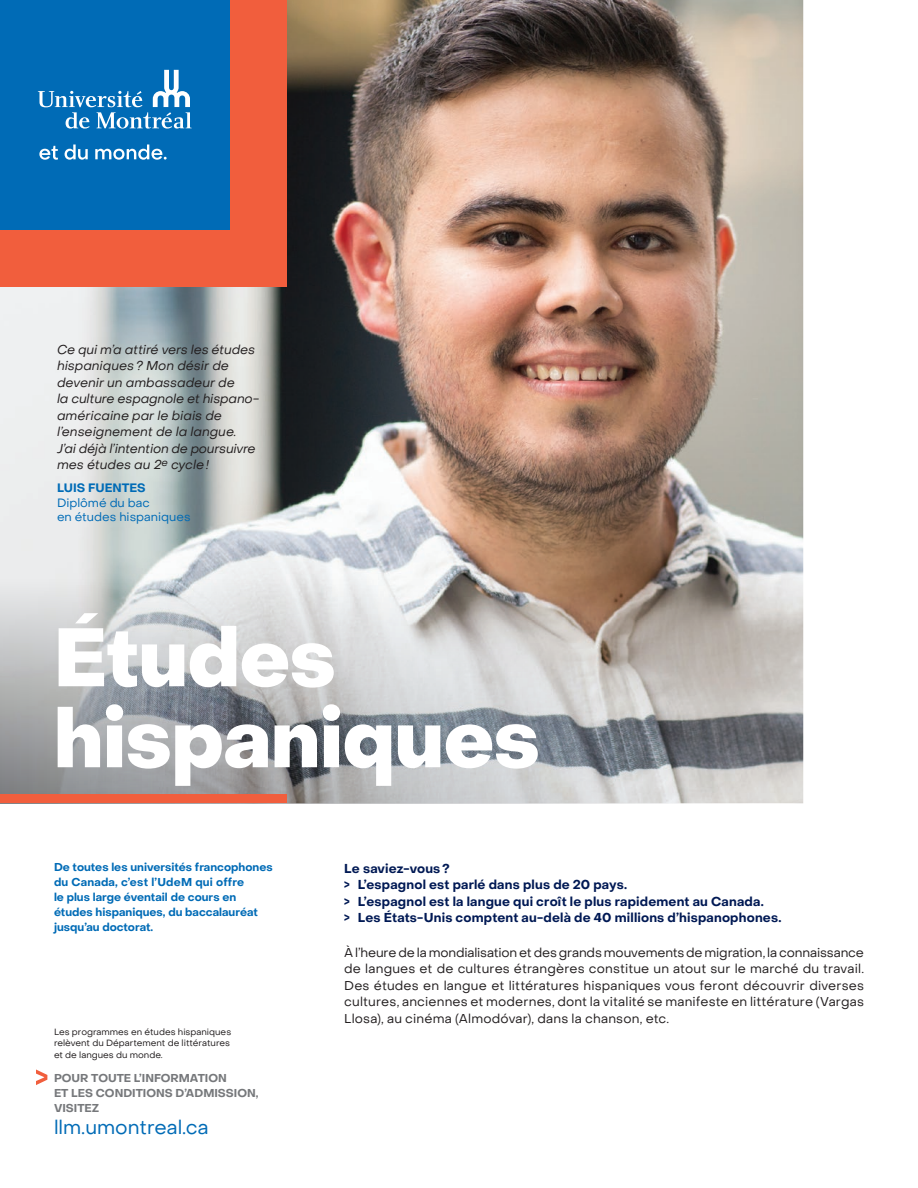
<style>
.page{position:relative;width:918px;height:1188px;background:#fff}
.page>*{position:absolute;margin:0;border:0;box-sizing:border-box;transform-origin:0 0}
.t1{font:800 81px/81px "Object Sans";color:#fff}
.t2{font:19.5px "Object Sans";color:#006bb6}
.A-Texte{font:12.75px/16.5px "Object Sans";letter-spacing:.015em;color:#231f20;text-align:justify}
.A-Citation{font:italic 12.75px/16.5px "Object Sans";color:#231f20}
.A-Chapeau{font:700 12.75px/16.5px "PP Object Sans";letter-spacing:.015em;color:#001954}
.A-Citation_nom{font:12px/14.2px "Object Sans";color:#006bb6}
.A-Note_gauche{font:700 11.25px/15px "PP Object Sans";color:#006bb6}
.t3{font:700 11.25px/15px "PP Object Sans";color:#76787b}
.t4{font:9px/11.2px "Object Sans";color:#231f20}
.s1{font-family:"PP Object Sans";font-weight:700}
</style>
<div class="page">
<svg style="left:36px;top:1070px;width:11px;height:15px"></svg>
<img style="left:0;top:0;width:803px;height:803px">
<svg style="left:0;top:579px;width:746px;height:224px;background:#b0b0b1"></svg>
<div style="left:0;top:794px;width:287px;height:9px;background:#f15e3d"></div>
<div style="left:0;top:0;width:287px;height:287px;background:#f15e3d"></div>
<div style="left:0;top:0;width:230px;height:230px;background:#006bb6"></div>
<svg style="left:38px;top:70px;width:154px;height:59px"></svg>
<svg style="left:39px;top:146px;width:19px;height:14px"></svg>
<svg style="left:65px;top:145px;width:23px;height:15px"></svg>
<svg style="left:95px;top:145px;width:72px;height:15px"></svg>
<p class="A-Citation" style="left:57px;top:341px;width:204px">Ce qui m’a attiré vers les études hispaniques? Mon désir de devenir un ambassadeur de<br>la culture espagnole et hispano&shy;américaine par le biais de l’enseignement de la langue.<br>J’ai déjà l’intention de poursuivre mes études au 2<sup>e</sup> cycle!</p>
<p class="A-Citation_nom" style="left:57px;top:481px;width:135px"><span class="s1">LUIS FUENTES<br></span>Diplômé du bac<br>en études hispaniques</p>
<p class="t1" style="left:54px;top:619px;width:487px">Études hispaniques</p>
<p class="A-Note_gauche" style="left:54px;top:860px;width:220px">De toutes les universités francophones du Canada, c’est l’UdeM qui offre<br>le plus large éventail de cours en études hispaniques, du baccalauréat jusqu’au doctorat.</p>
<p class="t4" style="left:54px;top:1026px;width:179px">Les programmes en études hispaniques relèvent du Département de littératures et de langues du monde.</p>
<p class="t3" style="left:54px;top:1070px;width:206px">POUR TOUTE L’INFORMATION<br>ET LES CONDITIONS D’ADMISSION,<br>VISITEZ</p>
<p class="t2" style="left:54px;top:1115px;width:156px">llm.umontreal.ca</p>
<p class="A-Chapeau" style="left:344px;top:860px;width:439px">Le saviez-vous?<br>&gt; L’espagnol est parlé dans plus de 20 pays.<br>&gt; L’espagnol est la langue qui croît le plus rapidement au Canada.<br>&gt; Les États-Unis comptent au-delà de 40 millions d’hispanophones.</p>
<p class="A-Texte" style="left:344px;top:944px;width:521px">À l’heure de la mondialisation et des grands mouvements de migration, la connaissance de langues et de cultures étrangères constitue un atout sur le marché du travail.<br>Des études en langue et littératures hispaniques vous feront découvrir diverses cultures, anciennes et modernes, dont la vitalité se manifeste en littérature (Vargas Llosa), au cinéma (Almodóvar), dans la chanson, etc.</p>
</div>
